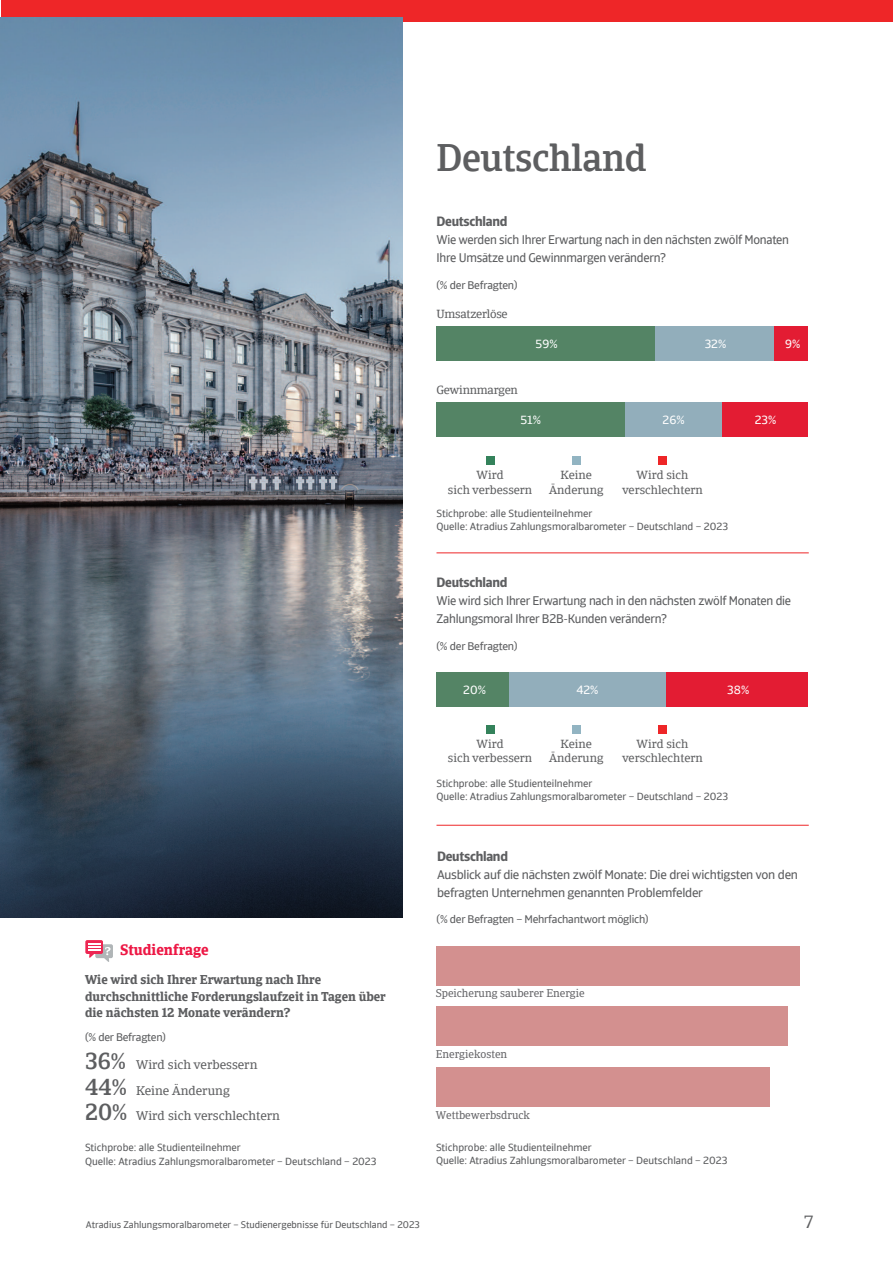
<style>
.page{position:relative;width:893px;height:1263px;background:#fff}
.page>*{position:absolute;margin:0;border:0;box-sizing:border-box;transform-origin:0 0}
.t1{font:500 37.5px "Catalana";letter-spacing:-.01em;color:#5d5e60}
.t2{font:18px "Catalana";color:#5d5e60}
.t3{font:700 15px "Catalana";color:#ed1845}
.t4{font:700 13.5px "Catalana Sans";letter-spacing:-.02em;color:#5d5e60}
.t5{font:12.75px/18px "Catalana Sans";letter-spacing:-.02em;color:#5d5e60;scale:.96 1}
.t6{font:700 12.75px/16.5px "Catalana";color:#5d5e60}
.t7{font:12.75px/18px "Catalana Sans";letter-spacing:-.02em;color:#5d5e60}
.t8{font:12.75px/25.5px "Catalana";color:#5d5e60}
.t9{font:12px/14.4px "Catalana";color:#5d5e60;text-align:center}
.t10{font:12px "Catalana Sans";color:#fff}
.t11{font:12px "Catalana";letter-spacing:-.02em;color:#5d5e60}
.t12{font:11.25px "Catalana Sans";letter-spacing:-.02em;color:#5d5e60}
.t13{font:11.25px "Catalana";color:#636366}
.t14{font:10.5px/13.5px "Catalana Sans";color:#5d5e60}
.t15{font:10.5px "Catalana Sans";color:#636366}
.t16{font:9.75px "Catalana Sans";color:#5d5e60}
.s1{font-weight:500;font-size:22.5px}
</style>
<div class="page">
<div style="left:1px;top:0;width:892px;height:21px;background:#ee2628"></div>
<div style="left:436px;top:946px;width:364px;height:39px;background:#d3908f"></div>
<div style="left:436px;top:1007px;width:351px;height:39px;background:#d3908f"></div>
<div style="left:436px;top:1067px;width:333px;height:39px;background:#d3908f"></div>
<hr style="left:436px;top:825px;width:373px;height:1px;background:#ee2628">
<hr style="left:436px;top:552px;width:373px;height:1px;background:#ee2628">
<div style="left:658px;top:457px;width:9px;height:8px;background:#ee2628"></div>
<div style="left:486px;top:457px;width:9px;height:8px;background:#34825b"></div>
<div style="left:572px;top:457px;width:9px;height:8px;background:#92b4c2"></div>
<div style="left:658px;top:725px;width:9px;height:8px;background:#ee2628"></div>
<div style="left:486px;top:725px;width:9px;height:8px;background:#34825b"></div>
<div style="left:572px;top:725px;width:9px;height:8px;background:#92b4c2"></div>
<svg style="left:85px;top:940px;width:28px;height:22px"></svg>
<img style="left:0;top:17px;width:403px;height:900px">
<div style="left:774px;top:326px;width:33px;height:35px;background:#e31c33"></div>
<div style="left:655px;top:326px;width:119px;height:35px;background:#92aebb"></div>
<div style="left:436px;top:326px;width:219px;height:35px;background:#548465"></div>
<div style="left:722px;top:402px;width:85px;height:35px;background:#e31c33"></div>
<div style="left:625px;top:402px;width:97px;height:35px;background:#92aebb"></div>
<div style="left:436px;top:402px;width:189px;height:35px;background:#548465"></div>
<div style="left:666px;top:672px;width:141px;height:35px;background:#e31c33"></div>
<div style="left:509px;top:672px;width:157px;height:35px;background:#92aebb"></div>
<div style="left:436px;top:672px;width:73px;height:35px;background:#548465"></div>
<h1 class="t1" style="left:436px;top:133px;width:212px">Deutschland</h1>
<p class="t4" style="left:436px;top:216px;width:72px">Deutschland</p>
<p class="t5" style="left:436px;top:231px;width:369px">Wie werden sich Ihrer Erwartung nach in den nächsten zwölf Monaten<br>Ihre Umsätze und Gewinnmargen verändern?</p>
<p class="t12" style="left:436px;top:278px;width:82px">(% der Befragten)</p>
<p class="t11" style="left:436px;top:306px;width:73px">Umsatzerlöse</p>
<p class="t11" style="left:436px;top:382px;width:83px">Gewinnmargen</p>
<p class="t10" style="left:536px;top:336px;width:24px">59%</p>
<p class="t10" style="left:705px;top:336px;width:23px">32%</p>
<p class="t10" style="left:785px;top:336px;width:17px">9%</p>
<p class="t10" style="left:520px;top:412px;width:22px">51%</p>
<p class="t10" style="left:663px;top:412px;width:24px">26%</p>
<p class="t10" style="left:755px;top:412px;width:23px">23%</p>
<p class="t9" style="left:448px;top:468px;width:86px">Wird<br>sich verbessern</p>
<p class="t9" style="left:549px;top:468px;width:56px">Keine<br>Änderung</p>
<p class="t9" style="left:622px;top:468px;width:82px">Wird sich verschlechtern</p>
<p class="t14" style="left:436px;top:506px;width:293px">Stichprobe: alle Studienteilnehmer<br>Quelle: Atradius Zahlungsmoralbarometer – Deutschland – 2023</p>
<p class="t4" style="left:436px;top:577px;width:72px">Deutschland</p>
<p class="t5" style="left:436px;top:591px;width:371px">Wie wird sich Ihrer Erwartung nach in den nächsten zwölf Monaten die<br>Zahlungsmoral Ihrer B2B-Kunden verändern?</p>
<p class="t12" style="left:436px;top:638px;width:82px">(% der Befragten)</p>
<p class="t10" style="left:463px;top:682px;width:24px">20%</p>
<p class="t10" style="left:576px;top:682px;width:24px">42%</p>
<p class="t10" style="left:727px;top:682px;width:24px">38%</p>
<p class="t9" style="left:448px;top:736px;width:86px">Wird<br>sich verbessern</p>
<p class="t9" style="left:549px;top:736px;width:56px">Keine<br>Änderung</p>
<p class="t9" style="left:622px;top:736px;width:82px">Wird sich verschlechtern</p>
<p class="t14" style="left:436px;top:776px;width:293px">Stichprobe: alle Studienteilnehmer<br>Quelle: Atradius Zahlungsmoralbarometer – Deutschland – 2023</p>
<p class="t4" style="left:437px;top:851px;width:72px">Deutschland</p>
<p class="t7" style="left:437px;top:865px;width:362px">Ausblick auf die nächsten zwölf Monate: Die drei wichtigsten von den befragten Unternehmen genannten Problemfelder</p>
<h3 class="t3" style="left:120px;top:940px;width:90px">Studienfrage</h3>
<p class="t6" style="left:85px;top:971px;width:302px">Wie wird sich Ihrer Erwartung nach Ihre durchschnittliche Forderungslaufzeit in Tagen über die nächsten 12 Monate verändern?</p>
<p class="t12" style="left:85px;top:1030px;width:82px">(% der Befragten)</p>
<p class="t8" style="left:85px;top:1052px;width:196px"><span class="s1">36%</span> Wird sich verbessern<br><span class="s1">44%</span> Keine Änderung<br><span class="s1">20%</span> Wird sich verschlechtern</p>
<p class="t14" style="left:85px;top:1141px;width:293px">Stichprobe: alle Studienteilnehmer<br>Quelle: Atradius Zahlungsmoralbarometer – Deutschland – 2023</p>
<p class="t12" style="left:437px;top:912px;width:213px">(% der Befragten – Mehrfachantwort möglich)</p>
<p class="t13" style="left:436px;top:987px;width:150px">Speicherung sauberer Energie</p>
<p class="t13" style="left:436px;top:1047px;width:73px">Energiekosten</p>
<p class="t13" style="left:436px;top:1108px;width:96px">Wettbewerbsdruck</p>
<p class="t15" style="left:443px;top:1149px;width:24px">persi</p>
<p class="t14" style="left:436px;top:1140px;width:293px">Stichprobe: alle Studienteilnehmer<br>Quelle: Atradius Zahlungsmoralbarometer – Deutschland – 2023</p>
<p class="t16" style="left:86px;top:1218px;width:336px">Atradius Zahlungsmoralbarometer – Studienergebnisse für Deutschland – 2023</p>
<h2 class="t2" style="left:804px;top:1210px;width:11px">7</h2>
</div>
